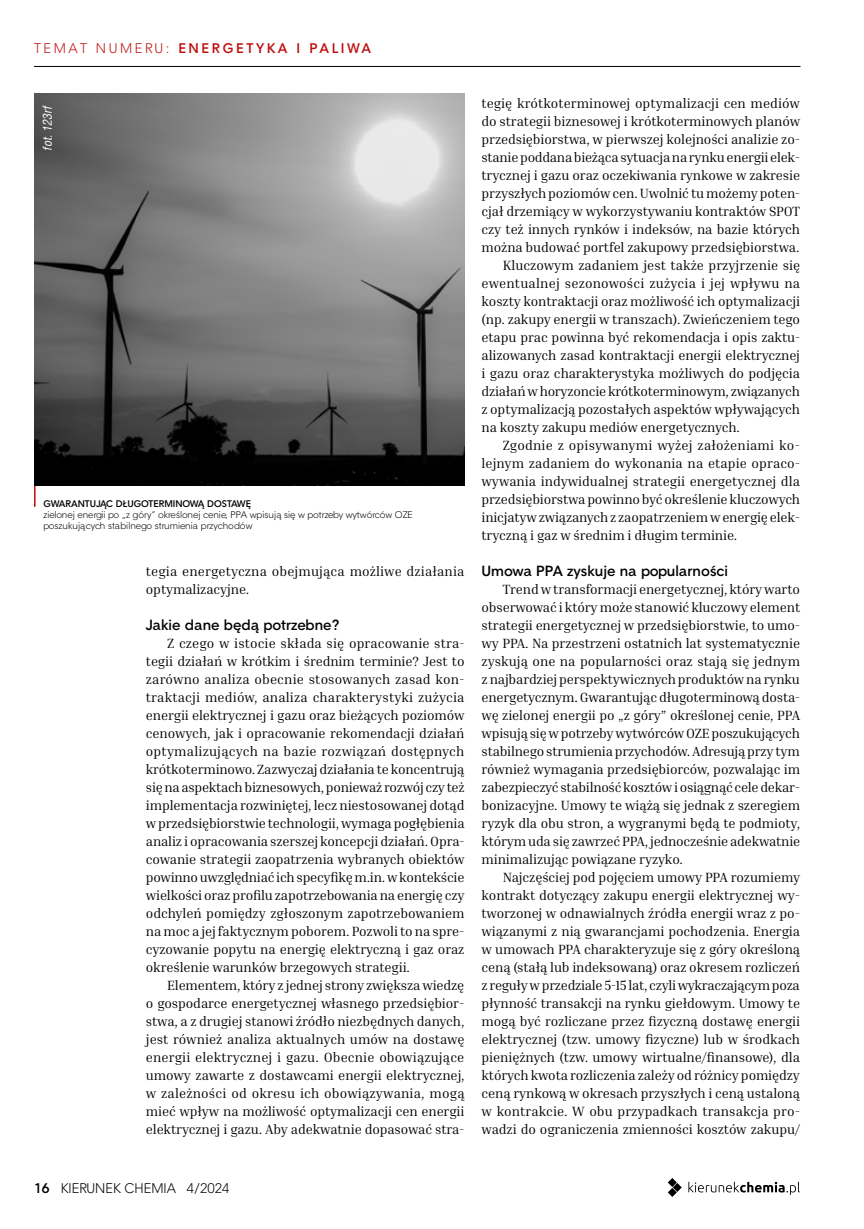
<style>
.page{position:relative;width:864px;height:1229px;background:#fff}
.page>*{position:absolute;margin:0;border:0;box-sizing:border-box;transform-origin:0 0}
.t1{font:700 14.25px "Straight EFN";color:#000}
.t2{font:13.5px/18px "Inria Serif";letter-spacing:-.01em;color:#000;text-align:justify}
.t3{font:13.5px/18px "Inria Serif";letter-spacing:.01em;color:#000}
.t4{font:13.5px "Inria Serif";letter-spacing:.015em;color:#000}
.t5{font:700 13.5px "Straight EFN";letter-spacing:.19em;color:#bd100f}
.t6{font:13.5px "Straight EFN";color:#000}
.t7{font:italic 12px "Switzerland Condensed";color:#fff}
.t8{font:9.3px/11.1px "Straight EFN";color:#000}
.t9{font:700 9.3px "Straight EFN";color:#000}
.s1{font-weight:400}
.s2{font-weight:700}
</style>
<div class="page">
<hr style="left:34px;top:66px;width:766px;height:1px;background:#000">
<hr style="left:34px;top:486px;width:2px;height:21px;background:#bd100f">
<img style="left:34px;top:94px;width:430px;height:392px">
<svg style="left:688px;top:1182px;width:111px;height:13px"></svg>
<svg style="left:667px;top:1178px;width:14px;height:19px"></svg>
<p class="t5" style="left:34px;top:40px;width:338px"><span class="s1">TEMAT NUMERU:</span> ENERGETYKA I PALIWA</p>
<p class="t7" style="left:41px;top:151px;width:47px;rotate:-90deg">fot. 123rf</p>
<p class="t9" style="left:43px;top:498px;width:209px">GWARANTUJĄC DŁUGOTERMINOWĄ DOSTAWĘ</p>
<p class="t8" style="left:43px;top:509px;width:371px">zielonej energii po „z góry” określonej cenie, PPA wpisują się w potrzeby wytwórców OZE poszukujących stabilnego strumienia przychodów</p>
<p class="t3" style="left:146px;top:562px;width:320px">tegia energetyczna obejmująca możliwe działania optymalizacyjne.</p>
<p class="t1" style="left:146px;top:616px;width:195px">Jakie dane będą potrzebne?</p>
<p class="t2" style="left:146px;top:634px;width:320px;text-indent:21px">Z czego w istocie składa się opracowanie stra&shy;tegii działań w krótkim i średnim terminie? Jest to zarówno analiza obecnie stosowanych zasad kon&shy;traktacji mediów, analiza charakterystyki zużycia energii elektrycznej i gazu oraz bieżących poziomów cenowych, jak i opracowanie rekomendacji działań optymalizujących na bazie rozwiązań dostępnych krótkoterminowo. Zazwyczaj działania te koncentrują się na aspektach biznesowych, ponieważ rozwój czy też implementacja rozwiniętej, lecz niestosowanej dotąd w przedsiębiorstwie technologii, wymaga pogłębienia analiz i opracowania szerszej koncepcji działań. Opra&shy;cowanie strategii zaopatrzenia wybranych obiektów powinno uwzględniać ich specyfikę m.in. w kontekście wielkości oraz profilu zapotrzebowania na energię czy odchyleń pomiędzy zgłoszonym zapotrzebowaniem na moc a jej faktycznym poborem. Pozwoli to na spre&shy;cyzowanie popytu na energię elektryczną i gaz oraz określenie warunków brzegowych strategii.</p>
<p class="t2" style="left:146px;top:976px;width:320px;text-indent:21px">Elementem, który z jednej strony zwiększa wiedzę o gospodarce energetycznej własnego przedsiębior&shy;stwa, a z drugiej stanowi źródło niezbędnych danych, jest również analiza aktualnych umów na dostawę energii elektrycznej i gazu. Obecnie obowiązujące umowy zawarte z dostawcami energii elektrycznej, w zależności od okresu ich obowiązywania, mogą mieć wpływ na możliwość optymalizacji cen energii elektrycznej i gazu. Aby adekwatnie dopasować stra-</p>
<p class="t2" style="left:481px;top:94px;width:320px">tegię krótkoterminowej optymalizacji cen mediów</p>
<p class="t2" style="left:481px;top:112px;width:320px">do strategii biznesowej i krótkoterminowych planów</p>
<p class="t2" style="left:481px;top:130px;width:320px">przedsiębiorstwa, w pierwszej kolejności analizie zo-</p>
<p class="t2" style="left:481px;top:148px;width:320px">stanie poddana bieżąca sytuacja na rynku energii elek-</p>
<p class="t2" style="left:481px;top:166px;width:320px">trycznej i gazu oraz oczekiwania rynkowe w zakresie</p>
<p class="t2" style="left:481px;top:184px;width:320px">przyszłych poziomów cen. Uwolnić tu możemy poten-</p>
<p class="t2" style="left:481px;top:202px;width:320px">cjał drzemiący w wykorzystywaniu kontraktów SPOT</p>
<p class="t2" style="left:481px;top:220px;width:320px">czy też innych rynków i indeksów, na bazie których</p>
<p class="t2" style="left:481px;top:238px;width:319px">można budować portfel zakupowy przedsiębiorstwa.</p>
<p class="t2" style="left:502px;top:256px;width:299px">Kluczowym zadaniem jest także przyjrzenie się</p>
<p class="t4" style="left:481px;top:275px;width:320px">ewentualnej sezonowości zużycia i jej wpływu na</p>
<p class="t2" style="left:481px;top:292px;width:320px">koszty kontraktacji oraz możliwość ich optymalizacji</p>
<p class="t2" style="left:481px;top:310px;width:320px">(np. zakupy energii w transzach). Zwieńczeniem tego</p>
<p class="t2" style="left:481px;top:328px;width:320px">etapu prac powinna być rekomendacja i opis zaktu-</p>
<p class="t2" style="left:481px;top:346px;width:320px">alizowanych zasad kontraktacji energii elektrycznej</p>
<p class="t2" style="left:481px;top:364px;width:320px">i gazu oraz charakterystyka możliwych do podjęcia</p>
<p class="t2" style="left:481px;top:382px;width:320px">działań w horyzoncie krótkoterminowym, związanych</p>
<p class="t2" style="left:481px;top:400px;width:320px">z optymalizacją pozostałych aspektów wpływających</p>
<p class="t2" style="left:481px;top:418px;width:260px">na koszty zakupu mediów energetycznych.</p>
<p class="t3" style="left:502px;top:436px;width:299px">Zgodnie z opisywanymi wyżej założeniami ko-</p>
<p class="t2" style="left:481px;top:454px;width:320px">lejnym zadaniem do wykonania na etapie opraco-</p>
<p class="t2" style="left:481px;top:472px;width:320px">wywania indywidualnej strategii energetycznej dla</p>
<p class="t2" style="left:481px;top:490px;width:320px">przedsiębiorstwa powinno być określenie kluczowych</p>
<p class="t2" style="left:481px;top:508px;width:320px">inicjatyw związanych z zaopatrzeniem w energię elek-</p>
<p class="t2" style="left:481px;top:526px;width:257px">tryczną i gaz w średnim i długim terminie.</p>
<p class="t1" style="left:481px;top:562px;width:248px">Umowa PPA zyskuje na popularności</p>
<p class="t2" style="left:481px;top:580px;width:320px;text-indent:21px">Trend w transformacji energetycznej, który warto obserwować i który może stanowić kluczowy element strategii energetycznej w przedsiębiorstwie, to umo&shy;wy PPA. Na przestrzeni ostatnich lat systematycznie zyskują one na popularności oraz stają się jednym z najbardziej perspektywicznych produktów na rynku energetycznym. Gwarantując długoterminową dosta&shy;wę zielonej energii po „z góry” określonej cenie, PPA wpisują się w potrzeby wytwórców OZE poszukujących stabilnego strumienia przychodów. Adresują przy tym również wymagania przedsiębiorców, pozwalając im zabezpieczyć stabilność kosztów i osiągnąć cele dekar&shy;bonizacyjne. Umowy te wiążą się jednak z szeregiem ryzyk dla obu stron, a wygranymi będą te podmioty, którym uda się zawrzeć PPA, jednocześnie adekwatnie minimalizując powiązane ryzyko.</p>
<p class="t2" style="left:481px;top:868px;width:320px;text-indent:21px">Najczęściej pod pojęciem umowy PPA rozumiemy kontrakt dotyczący zakupu energii elektrycznej wy&shy;tworzonej w odnawialnych źródła energii wraz z po&shy;wiązanymi z nią gwarancjami pochodzenia. Energia w umowach PPA charakteryzuje się z góry określoną ceną (stałą lub indeksowaną) oraz okresem rozliczeń z reguły w przedziale 5-15 lat, czyli wykraczającym poza płynność transakcji na rynku giełdowym. Umowy te mogą być rozliczane przez fizyczną dostawę energii elektrycznej (tzw. umowy fizyczne) lub w środkach pieniężnych (tzw. umowy wirtualne/finansowe), dla których kwota rozliczenia zależy od różnicy pomiędzy ceną rynkową w okresach przyszłych i ceną ustaloną w kontrakcie. W obu przypadkach transakcja pro&shy;wadzi do ograniczenia zmienności kosztów zakupu/</p>
<p class="t6" style="left:34px;top:1180px;width:197px"><span class="s2">16</span> KIERUNEK CHEMIA 4/2024</p>
</div>
